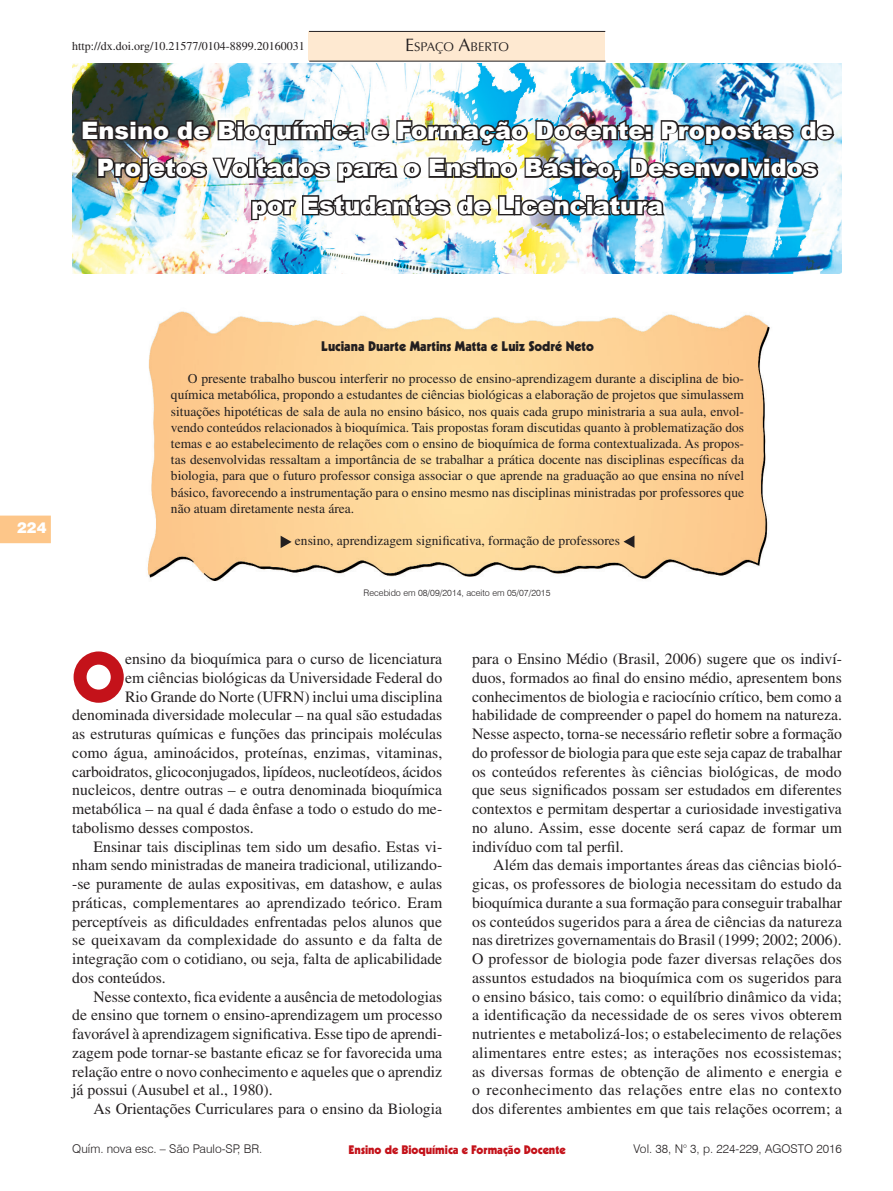
<style>
.page{position:relative;width:893px;height:1191px;background:#fff}
.page>*{position:absolute;margin:0;border:0;box-sizing:border-box;transform-origin:0 0}
.Normal_1º_Parágrafo{font:900 67.8px "Kabel";color:#c4121a}
.Título{font:900 24px/37.5px "Arial";color:#fff;text-align:center}
.Normal_1º_Parágrafo-2{font:15.75px/18.8px "Times";color:#231f20;text-align:justify}
.t1{font:900 15px "Swiss 721 BT";color:#fff}
.Resumo{font:13.5px/16.2px "Times";color:#231f20;text-align:justify}
.Keywords{font:13.5px "Times";color:#231f20}
.Autores{font:900 13.5px "Kabel";color:#231f20}
.t2{font:12.6px "Optima";color:#231f20}
.t3{font:300 12px "Swiss 721 BT";color:#231f20}
.t4{font:12px "Times";color:#231f20}
.t5{font:900 12px "Kabel";color:#c4121a}
.Recebido{font:300 9px "Swiss 721 BT";color:#231f20}
.s1{font-size:18px}
</style>
<div class="page">
<svg style="left:0;top:515px;width:51px;height:28px"></svg>
<img style="left:72px;top:64px;width:770px;height:210px">
<img style="left:147px;top:311px;width:623px;height:270px">
<div style="left:309px;top:31px;width:296px;height:30px;background:#fee9d1"></div>
<hr style="left:309px;top:61px;width:296px;height:1px;background:#231f20">
<hr style="left:309px;top:31px;width:296px;height:1px;background:#231f20">
<svg style="left:281px;top:535px;width:11px;height:13px"></svg>
<svg style="left:623px;top:535px;width:11px;height:13px"></svg>
<img style="left:80px;top:117px;width:757px;height:30px">
<img style="left:95px;top:154px;width:726px;height:31px">
<svg style="left:250px;top:192px;width:417px;height:30px"></svg>
<p class="t4" style="left:72px;top:39px;width:234px">http://dx.doi.org/10.21577/0104-8899.20160031</p>
<p class="t2" style="left:405px;top:39px;width:105px"><span class="s1">E</span>SPAÇO <span class="s1">A</span>BERTO</p>
<p class="Título" style="left:81px;top:111px;width:753px">Ensino de Bioquímica e Formação Docente: Propostas de<br>Projetos Voltados para o Ensino Básico, Desenvolvidos por Estudantes de Licenciatura</p>
<p class="t1" style="left:17px;top:518px;width:31px">224</p>
<p class="Autores" style="left:321px;top:337px;width:274px">Luciana Duarte Martins Matta e Luiz Sodré Neto</p>
<p class="Resumo" style="left:171px;top:370px;width:575px;text-indent:17px">O presente trabalho buscou interferir no processo de ensino-aprendizagem durante a disciplina de bio&shy;química metabólica, propondo a estudantes de ciências biológicas a elaboração de projetos que simulassem situações hipotéticas de sala de aula no ensino básico, nos quais cada grupo ministraria a sua aula, envol&shy;vendo conteúdos relacionados à bioquímica. Tais propostas foram discutidas quanto à problematização dos temas e ao estabelecimento de relações com o ensino de bioquímica de forma contextualizada. As propos&shy;tas desenvolvidas ressaltam a importância de se trabalhar a prática docente nas disciplinas específicas da biologia, para que o futuro professor consiga associar o que aprende na graduação ao que ensina no nível básico, favorecendo a instrumentação para o ensino mesmo nas disciplinas ministradas por professores que não atuam diretamente nesta área.</p>
<p class="Keywords" style="left:295px;top:533px;width:327px">ensino, aprendizagem significativa, formação de professores</p>
<p class="Recebido" style="left:364px;top:587px;width:188px">Recebido em 08/09/2014, aceito em 05/07/2015</p>
<p class="Normal_1º_Parágrafo" style="left:72px;top:634px;width:54px">O</p>
<p class="Normal_1º_Parágrafo-2" style="left:125px;top:649px;width:319px">ensino da bioquímica para o curso de licenciatura</p>
<p class="Normal_1º_Parágrafo-2" style="left:125px;top:668px;width:319px">em ciências biológicas da Universidade Federal do</p>
<p class="Normal_1º_Parágrafo-2" style="left:125px;top:687px;width:319px">Rio Grande do Norte (UFRN) inclui uma disciplina</p>
<p class="Normal_1º_Parágrafo-2" style="left:72px;top:705px;width:371px">denominada diversidade molecular – na qual são estudadas</p>
<p class="Normal_1º_Parágrafo-2" style="left:72px;top:724px;width:371px">as estruturas químicas e funções das principais moléculas</p>
<p class="Normal_1º_Parágrafo-2" style="left:72px;top:743px;width:372px">como água, aminoácidos, proteínas, enzimas, vitaminas,</p>
<p class="Normal_1º_Parágrafo-2" style="left:72px;top:762px;width:371px">carboidratos, glicoconjugados, lipídeos, nucleotídeos, ácidos</p>
<p class="Normal_1º_Parágrafo-2" style="left:72px;top:780px;width:371px">nucleicos, dentre outras – e outra denominada bioquímica</p>
<p class="Normal_1º_Parágrafo-2" style="left:72px;top:799px;width:371px">metabólica – na qual é dada ênfase a todo o estudo do me-</p>
<p class="Normal_1º_Parágrafo-2" style="left:72px;top:818px;width:183px">tabolismo desses compostos.</p>
<p class="Normal_1º_Parágrafo-2" style="left:72px;top:837px;width:372px;text-indent:21px">Ensinar tais disciplinas tem sido um desafio. Estas vi&shy;nham sendo ministradas de maneira tradicional, utilizando--se puramente de aulas expositivas, em datashow, e aulas práticas, complementares ao aprendizado teórico. Eram perceptíveis as dificuldades enfrentadas pelos alunos que se queixavam da complexidade do assunto e da falta de integração com o cotidiano, ou seja, falta de aplicabilidade dos conteúdos.</p>
<p class="Normal_1º_Parágrafo-2" style="left:72px;top:987px;width:372px;text-indent:21px">Nesse contexto, fica evidente a ausência de metodologias de ensino que tornem o ensino-aprendizagem um processo favorável à aprendizagem significativa. Esse tipo de aprendi&shy;zagem pode tornar-se bastante eficaz se for favorecida uma relação entre o novo conhecimento e aqueles que o aprendiz já possui (Ausubel et al., 1980).</p>
<p class="Normal_1º_Parágrafo-2" style="left:94px;top:1099px;width:350px">As Orientações Curriculares para o ensino da Biologia</p>
<p class="Normal_1º_Parágrafo-2" style="left:472px;top:649px;width:372px">para o Ensino Médio (Brasil, 2006) sugere que os indiví&shy;duos, formados ao final do ensino médio, apresentem bons conhecimentos de biologia e raciocínio crítico, bem como a habilidade de compreender o papel do homem na natureza.<br>Nesse aspecto, torna-se necessário refletir sobre a formação do professor de biologia para que este seja capaz de trabalhar os conteúdos referentes às ciências biológicas, de modo que seus significados possam ser estudados em diferentes contextos e permitam despertar a curiosidade investigativa no aluno. Assim, esse docente será capaz de formar um indivíduo com tal perfil.</p>
<p class="Normal_1º_Parágrafo-2" style="left:472px;top:855px;width:372px;text-indent:21px">Além das demais importantes áreas das ciências bioló&shy;gicas, os professores de biologia necessitam do estudo da bioquímica durante a sua formação para conseguir trabalhar os conteúdos sugeridos para a área de ciências da natureza nas diretrizes governamentais do Brasil (1999; 2002; 2006).<br>O professor de biologia pode fazer diversas relações dos assuntos estudados na bioquímica com os sugeridos para o ensino básico, tais como: o equilíbrio dinâmico da vida; a identificação da necessidade de os seres vivos obterem nutrientes e metabolizá-los; o estabelecimento de relações alimentares entre estes; as interações nos ecossistemas; as diversas formas de obtenção de alimento e energia e o reconhecimento das relações entre elas no contexto dos diferentes ambientes em que tais relações ocorrem; a</p>
<p class="t3" style="left:72px;top:1141px;width:192px">Quím. nova esc. – São Paulo-SP, BR.</p>
<p class="t3" style="left:634px;top:1141px;width:210px">Vol. 38, N° 3, p. 224-229, AGOSTO 2016</p>
<p class="t5" style="left:349px;top:1141px;width:218px">Ensino de Bioquímica e Formação Docente</p>
</div>
